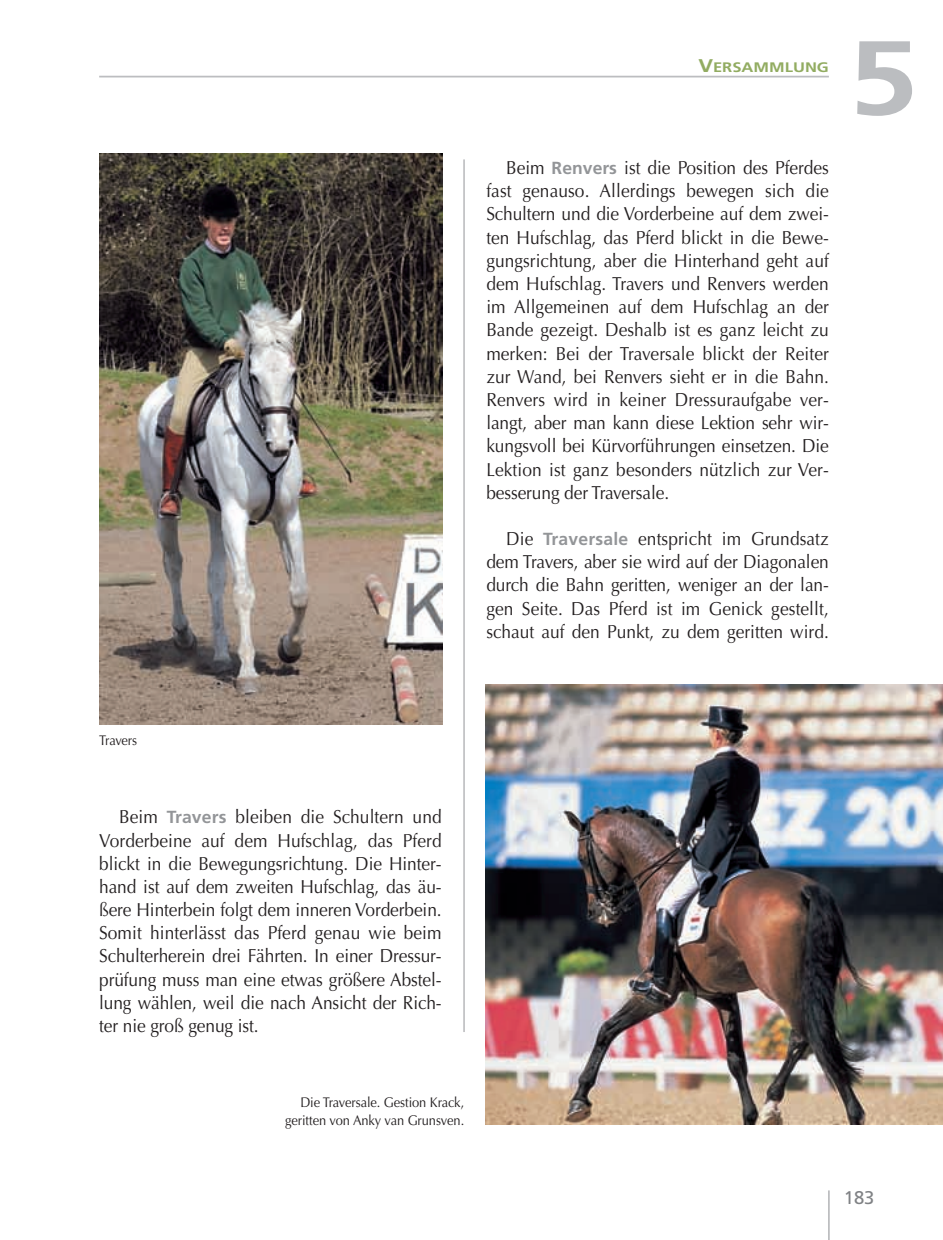
<style>
.page{position:relative;width:943px;height:1240px;background:#fff}
.page>*{position:absolute;margin:0;border:0;box-sizing:border-box;transform-origin:0 0}
.t1{font:700 105px "Frutiger";color:#bbbdc0;scale:1.2 1}
.t2{font:18.9px/23.3px "Optima";letter-spacing:-.005em;color:#231f20;text-align:justify;scale:.92 1}
.t3{font:18.38px "Frutiger";color:#808285}
.t4{font:14px/17.5px "Optima";letter-spacing:-.005em;color:#231f20;text-align:right;scale:.92 1}
.t5{font:700 13.83px "Frutiger";color:#92ac61;scale:1.2 1}
.s1{font-size:18.38px}
.s2{font-family:"Frutiger";font-weight:700;font-size:17.5px;color:#939598}
</style>
<div class="page">
<img style="left:99px;top:75px;width:843px;height:1165px">
<p class="t5" style="left:698px;top:62px;width:110px"><span class="s1">V</span>ERSAMMLUNG</p>
<p class="t2" style="left:486px;top:158px;width:374px;text-indent:20px">Beim <span class="s2">Renvers</span> ist die Position des Pferdes fast genauso. Allerdings bewegen sich die Schultern und die Vorderbeine auf dem zwei&shy;ten Hufschlag, das Pferd blickt in die Bewe&shy;gungsrichtung, aber die Hinterhand geht auf dem Hufschlag. Travers und Renvers werden im Allgemeinen auf dem Hufschlag an der Bande gezeigt. Deshalb ist es ganz leicht zu merken: Bei der Traversale blickt der Reiter zur Wand, bei Renvers sieht er in die Bahn.<br>Renvers wird in keiner Dressuraufgabe ver&shy;langt, aber man kann diese Lektion sehr wir&shy;kungsvoll bei Kürvorführungen einsetzen. Die Lektion ist ganz besonders nützlich zur Ver&shy;besserung der Traversale.</p>
<p class="t2" style="left:486px;top:529px;width:374px;text-indent:20px">Die <span class="s2">Traversale</span> entspricht im Grundsatz dem Travers, aber sie wird auf der Diagonalen durch die Bahn geritten, weniger an der lan&shy;gen Seite. Das Pferd ist im Genick gestellt, schaut auf den Punkt, zu dem geritten wird.</p>
<h1 class="t1" style="left:848px;top:36px;width:60px">5</h1>
<p class="t4" style="left:99px;top:733px;width:43px">Travers</p>
<p class="t2" style="left:99px;top:807px;width:374px;text-indent:20px">Beim <span class="s2">Travers</span> bleiben die Schultern und Vorderbeine auf dem Hufschlag, das Pferd blickt in die Bewegungsrichtung. Die Hinter&shy;hand ist auf dem zweiten Hufschlag, das äu&shy;ßere Hinterbein folgt dem inneren Vorderbein.<br>Somit hinterlässt das Pferd genau wie beim Schulterherein drei Fährten. In einer Dressur&shy;prüfung muss man eine etwas größere Abstel&shy;lung wählen, weil die nach Ansicht der Rich&shy;ter nie groß genug ist.</p>
<p class="t4" style="left:285px;top:1095px;width:196px">Die Traversale. Gestion Krack, geritten von Anky van Grunsven.</p>
<p class="t3" style="left:843px;top:1190px;width:32px">183</p>
</div>
